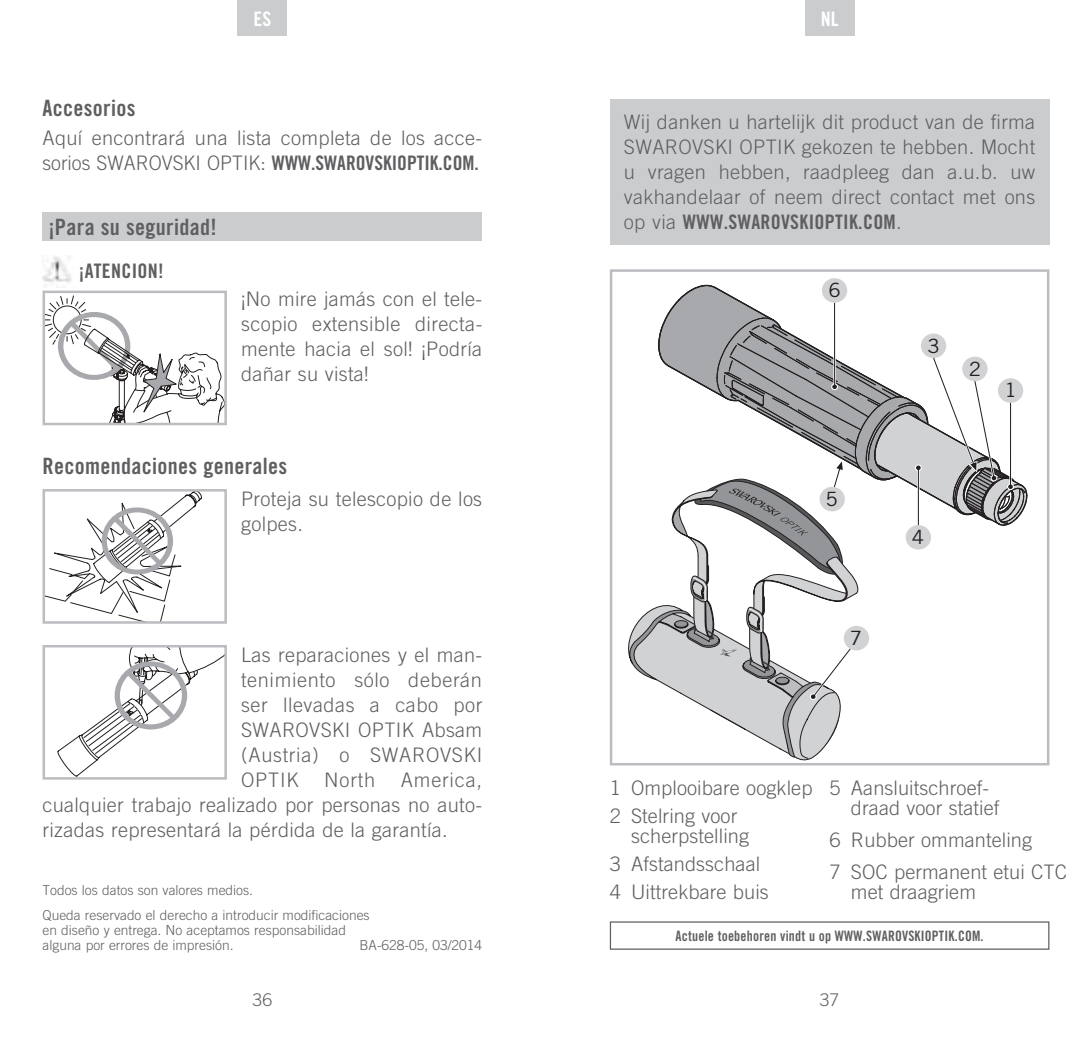
<style>
.page{position:relative;width:1092px;height:1049px;background:#fff}
.page>*{position:absolute;margin:0;border:0;box-sizing:border-box;transform-origin:0 0}
.t1{font:22.5px "Trade Gothic Bold Cond Twenty";letter-spacing:.015em;color:#5f5f62}
.t2{font:300 20px/25px "Trade Gothic";letter-spacing:.015em;color:#5f5f62}
.t3{font:20px "Trade Gothic Bold Cond Twenty";letter-spacing:.015em;color:#5f5f62}
.t4{font:20px "Trade Gothic Bold Cond Twenty";color:#fff}
.t5{font:19.75px "Trade Gothic";color:#231f20}
.t6{font:300 17.5px "Trade Gothic";color:#5f5f62}
.t7{font:14.5px "Trade Gothic Bold Cond Twenty";letter-spacing:.015em;color:#5f5f62;scale:.95 1}
.t8{font:300 13.75px/25px "Trade Gothic";color:#5f5f62}
.s1{font-family:"Trade Gothic Bold Cond Twenty";font-weight:400}
.s2{font-family:"Trade Gothic";font-weight:300}
</style>
<div class="page">
<div style="left:237px;top:0;width:50px;height:35px;background:#cbccce"></div>
<div style="left:804px;top:0;width:50px;height:35px;background:#cbccce"></div>
<div style="left:609px;top:99px;width:440px;height:145px;background:#cbccce"></div>
<div style="left:609px;top:921px;width:440px;height:29px;border:1px solid #5f5f62"></div>
<svg style="left:628px;top:284px;width:399px;height:477px"></svg>
<div style="left:821px;top:278px;width:26px;height:25px;background:#d1d2d4;border-radius:50%"></div>
<div style="left:819px;top:487px;width:25px;height:24px;background:#d1d2d4;border-radius:50%"></div>
<div style="left:843px;top:626px;width:26px;height:24px;background:#d1d2d4;border-radius:50%"></div>
<div style="left:609px;top:269px;width:440px;height:496px;border:2px solid #bcbdc0"></div>
<div style="left:43px;top:213px;width:439px;height:28px;background:#cbccce"></div>
<svg style="left:46px;top:295px;width:178px;height:127px"></svg>
<div style="left:43px;top:291px;width:184px;height:134px;border:2px solid #bcbdc0"></div>
<img style="left:43px;top:256px;width:28px;height:31px">
<svg style="left:57px;top:648px;width:167px;height:129px"></svg>
<div style="left:43px;top:645px;width:184px;height:135px;border:2px solid #bcbdc0"></div>
<svg style="left:46px;top:492px;width:156px;height:129px"></svg>
<div style="left:43px;top:489px;width:184px;height:135px;border:2px solid #bcbdc0"></div>
<p class="t4" style="left:253px;top:7px;width:20px">DEES</p>
<p class="t4" style="left:820px;top:7px;width:19px">NL</p>
<p class="t4" style="left:820px;top:7px;width:20px">DE</p>
<p class="t1" style="left:43px;top:95px;width:94px">Accesorios</p>
<p class="t2" style="left:43px;top:125px;width:441px">Aquí encontrará una lista completa de los acce&shy;sorios SWAROVSKI OPTIK: <span class="s1">WWW</span></p>
<p class="t3" style="left:311px;top:151px;width:25px">.SWAROV</p>
<p class="t3" style="left:374px;top:151px;width:106px">SKIOPTIK.COM.</p>
<p class="t1" style="left:48px;top:213px;width:170px">¡Para su seguridad!</p>
<p class="t3" style="left:79px;top:258px;width:86px">¡ATENCION!</p>
<p class="t2" style="left:241px;top:286px;width:243px;text-align:justify">¡No mire jamás con el tele&shy;scopio extensible directa&shy;mente hacia el sol! ¡Podría dañar su vista!</p>
<p class="t1" style="left:43px;top:452px;width:246px">Recomendaciones generales</p>
<p class="t2" style="left:241px;top:486px;width:242px">Proteja su telescopio de los golpes.</p>
<p class="t2" style="left:241px;top:642px;width:243px;text-align:justify">Las reparaciones y el man&shy;tenimiento sólo deberán ser llevadas a cabo por SWAROVSKI OPTIK Absam (Austria) o SWAROVSKI OPTIK</p>
<p class="t2" style="left:43px;top:767px;width:441px;text-align:justify;text-indent:358px">America, cualquier trabajo realizado por personas no auto&shy;rizadas representará la pérdida de la garantía.</p>
<p class="t2" style="left:324px;top:767px;width:52px">North</p>
<p class="t8" style="left:43px;top:877px;width:328px">Todos los datos son valores medios.<br>Queda reservado el derecho a introducir modificaciones</p>
<p class="t8" style="left:43px;top:922px;width:305px;line-height:15px">en diseño y entrega. No aceptamos responsabilidad alguna por errores de impresión.</p>
<p class="t8" style="left:359px;top:932px;width:124px">BA-628-05, 03/2014</p>
<p class="t6" style="left:252px;top:989px;width:21px">36</p>
<p class="t2" style="left:624px;top:109px;width:413px;text-align:justify">Wij danken u hartelijk dit product van de firma SWAROVSKI OPTIK gekozen te hebben. Mocht u vragen hebben, raadpleeg dan a.u.b. uw vakhandelaar of neem direct contact met ons op via <span class="s1">WWW</span></p>
<p class="t3" style="left:723px;top:210px;width:26px">.SWAROV</p>
<p class="t3" style="left:790px;top:210px;width:113px">SKIOPTIK.COM <span class="s2">.</span></p>
<p class="t5" style="left:828px;top:278px;width:14px">6</p>
<p class="t5" style="left:825px;top:487px;width:14px">5</p>
<p class="t5" style="left:849px;top:626px;width:14px">7</p>
<p class="t5" style="left:927px;top:334px;width:14px">3</p>
<p class="t5" style="left:968px;top:357px;width:14px">2</p>
<p class="t5" style="left:1004px;top:378px;width:14px">1</p>
<p class="t5" style="left:911px;top:525px;width:14px">4</p>
<p class="t2" style="left:609px;top:774px;width:204px;line-height:27.5px">1 Omplooibare oogklep<br>2 Stelring voor</p>
<p class="t2" style="left:609px;top:821px;width:160px;line-height:28px;text-align:center">scherpstelling<br>3 Afstandsschaal<br>4 Uittrekbare buis</p>
<p class="t2" style="left:850px;top:778px;width:150px;line-height:20px;text-indent:-21px">5 Aansluitschroef&shy;draad voor statief</p>
<p class="t2" style="left:829px;top:824px;width:239px;line-height:32px">6 Rubber ommanteling<br>7 SOC permanent etui CTC</p>
<p class="t2" style="left:850px;top:879px;width:127px">met draagriem</p>
<p class="t7" style="left:675px;top:927px;width:326px">Actuele toebehoren vindt u op www.swarovskioptik.com.</p>
<p class="t6" style="left:819px;top:989px;width:21px">37</p>
</div>
